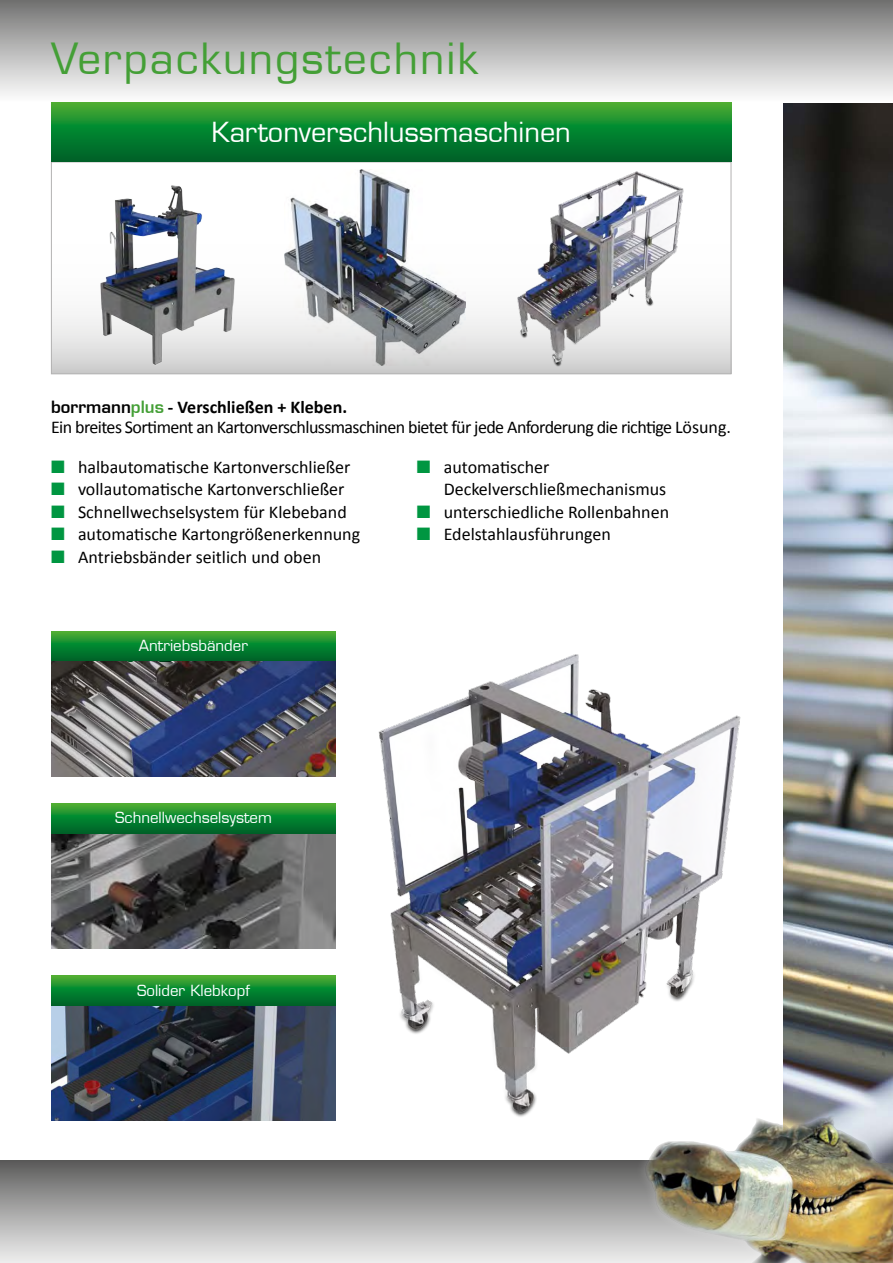
<style>
.page{position:relative;width:893px;height:1263px;background:#fff}
.page>*{position:absolute;margin:0;border:0;box-sizing:border-box;transform-origin:0 0}
.t1{font:500 42px "Eurostile";letter-spacing:.045em;color:#449f36}
.t2{font:500 27px "Eurostile";color:#fff}
.t3{font:18px/22.5px "Calibri";color:#000}
.t4{font:18px/19.5px "Calibri";letter-spacing:-.03em;color:#000}
.t5{font:500 15px "Eurostile";color:#fff}
.s1{font-family:"Eurostile";font-weight:600;font-size:16.5px}
.s2{font-family:"Eurostile";font-weight:600;font-size:16.5px;color:#449f36}
.s3{font-weight:700}
.s4{color:#009641}
</style>
<div class="page">
<div style="left:0;top:0;width:893px;height:102px;background:linear-gradient(to bottom,#737372,#fefefe)"></div>
<div style="left:0;top:1161px;width:893px;height:102px;background:linear-gradient(to bottom,#5e5e5d,#efefef)"></div>
<svg style="left:53px;top:253px;width:676px;height:119px"></svg>
<div style="left:51px;top:162px;width:680px;height:212px;border:1px solid #b3b2b2"></div>
<svg style="left:51px;top:102px;width:680px;height:60px;background:#14872e"></svg>
<img style="left:378px;top:654px;width:363px;height:463px">
<img style="left:509px;top:148px;width:182px;height:221px">
<img style="left:93px;top:185px;width:149px;height:184px">
<img style="left:285px;top:169px;width:181px;height:196px">
<img style="left:51px;top:833px;width:285px;height:115px">
<svg style="left:51px;top:804px;width:285px;height:29px;background:#13862e"></svg>
<img style="left:51px;top:1006px;width:285px;height:114px">
<svg style="left:51px;top:976px;width:285px;height:30px;background:#13852e"></svg>
<svg style="left:51px;top:631px;width:285px;height:30px;background:#14872e"></svg>
<img style="left:51px;top:661px;width:285px;height:115px">
<img style="left:783px;top:103px;width:110px;height:1003px">
<div style="left:635px;top:1106px;width:258px;height:157px;background:#fff;opacity:.23"></div>
<img style="left:629px;top:1113px;width:264px;height:150px">
<h1 class="t1" style="left:51px;top:33px;width:428px">Verpackungstechnik</h1>
<h2 class="t2" style="left:211px;top:116px;width:361px">Kartonverschlussmaschinen</h2>
<p class="t4" style="left:51px;top:397px;width:682px"><span class="s1">borrmann</span><span class="s2">plus</span> <span class="s3">- Verschließen + Kleben.<br></span>Ein breites Sortiment an Kartonverschlussmaschinen bietet für jede Anforderung die richtige Lösung.</p>
<p class="t3" style="left:51px;top:455px;width:301px"><span class="s4">■</span> halbautomatische Kartonverschließer</p>
<p class="t3" style="left:51px;top:477px;width:295px"><span class="s4">■</span> vollautomatische Kartonverschließer</p>
<p class="t3" style="left:51px;top:500px;width:297px"><span class="s4">■</span> Schnellwechselsystem für Klebeband</p>
<p class="t3" style="left:51px;top:522px;width:311px"><span class="s4">■</span> automatische Kartongrößenerkennung</p>
<p class="t3" style="left:51px;top:545px;width:272px"><span class="s4">■</span> Antriebsbänder seitlich und oben</p>
<p class="t5" style="left:139px;top:636px;width:111px">Antriebsbänder</p>
<p class="t3" style="left:444px;top:455px;width:224px;text-indent:-27px"><span class="s4">■</span> automatischer<br>Deckelverschließmechanismus</p>
<p class="t3" style="left:417px;top:500px;width:254px"><span class="s4">■</span> unterschiedliche Rollenbahnen</p>
<p class="t3" style="left:417px;top:522px;width:196px"><span class="s4">■</span> Edelstahlausführungen</p>
<p class="t5" style="left:115px;top:809px;width:158px">Schnellwechselsystem</p>
<p class="t5" style="left:137px;top:981px;width:114px">Solider Klebkopf</p>
</div>
